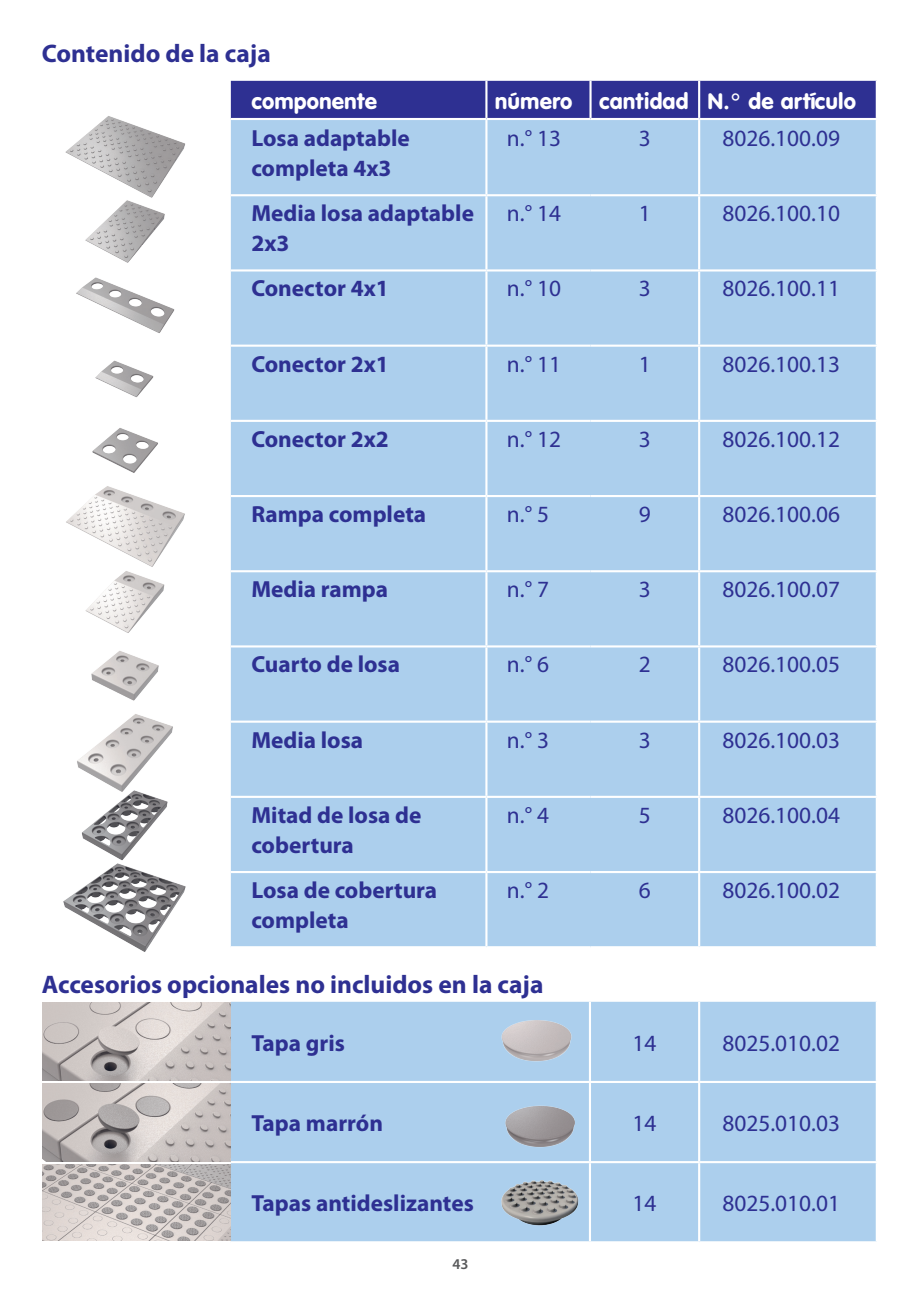
<style>
.page{position:relative;width:919px;height:1289px;background:#fff}
.page>*{position:absolute;margin:0;border:0;box-sizing:border-box;transform-origin:0 0}
.t1{font:700 25.5px "Myriad Pro";color:#2e3092}
.t2{font:23.4px "Myriad Pro";color:#2e3092}
.t3{font:700 23.4px/29.7px "Myriad Pro";color:#2e3092}
.t4{font:700 23.4px "VAG Rounded";color:#fff}
.t5{font:600 15px "Myriad Pro";color:#57585a}
</style>
<div class="page">
<div style="left:231px;top:81px;width:644px;height:37px;background:#2e3092"></div>
<div style="left:231px;top:120px;width:644px;height:826px;background:#accfed"></div>
<hr style="left:485px;top:120px;width:2px;height:74px;background:#fff">
<hr style="left:698px;top:120px;width:2px;height:74px;background:#fff">
<hr style="left:231px;top:194px;width:255px;height:2px;background:#fff">
<hr style="left:486px;top:194px;width:104px;height:2px;background:#fff">
<hr style="left:485px;top:196px;width:2px;height:73px;background:#fff">
<hr style="left:590px;top:194px;width:109px;height:2px;background:#fff">
<hr style="left:699px;top:194px;width:178px;height:2px;background:#fff">
<hr style="left:698px;top:196px;width:2px;height:73px;background:#fff">
<hr style="left:231px;top:269px;width:255px;height:2px;background:#fff">
<hr style="left:486px;top:269px;width:104px;height:2px;background:#fff">
<hr style="left:485px;top:271px;width:2px;height:73px;background:#fff">
<hr style="left:590px;top:269px;width:109px;height:2px;background:#fff">
<hr style="left:699px;top:269px;width:178px;height:2px;background:#fff">
<hr style="left:698px;top:271px;width:2px;height:73px;background:#fff">
<hr style="left:231px;top:344px;width:255px;height:3px;background:#fff">
<hr style="left:486px;top:344px;width:104px;height:3px;background:#fff">
<hr style="left:485px;top:347px;width:2px;height:73px;background:#fff">
<hr style="left:590px;top:344px;width:109px;height:3px;background:#fff">
<hr style="left:699px;top:344px;width:178px;height:3px;background:#fff">
<hr style="left:698px;top:347px;width:2px;height:73px;background:#fff">
<hr style="left:231px;top:420px;width:255px;height:2px;background:#fff">
<hr style="left:486px;top:420px;width:104px;height:2px;background:#fff">
<hr style="left:485px;top:422px;width:2px;height:73px;background:#fff">
<hr style="left:590px;top:420px;width:109px;height:2px;background:#fff">
<hr style="left:699px;top:420px;width:178px;height:2px;background:#fff">
<hr style="left:698px;top:422px;width:2px;height:73px;background:#fff">
<hr style="left:231px;top:495px;width:255px;height:2px;background:#fff">
<hr style="left:486px;top:495px;width:104px;height:2px;background:#fff">
<hr style="left:485px;top:497px;width:2px;height:73px;background:#fff">
<hr style="left:590px;top:495px;width:109px;height:2px;background:#fff">
<hr style="left:699px;top:495px;width:178px;height:2px;background:#fff">
<hr style="left:698px;top:497px;width:2px;height:73px;background:#fff">
<hr style="left:231px;top:570px;width:255px;height:2px;background:#fff">
<hr style="left:486px;top:570px;width:104px;height:2px;background:#fff">
<hr style="left:485px;top:572px;width:2px;height:73px;background:#fff">
<hr style="left:590px;top:570px;width:109px;height:2px;background:#fff">
<hr style="left:699px;top:570px;width:178px;height:2px;background:#fff">
<hr style="left:698px;top:572px;width:2px;height:73px;background:#fff">
<hr style="left:231px;top:645px;width:255px;height:2px;background:#fff">
<hr style="left:486px;top:645px;width:104px;height:2px;background:#fff">
<hr style="left:485px;top:647px;width:2px;height:73px;background:#fff">
<hr style="left:590px;top:645px;width:109px;height:2px;background:#fff">
<hr style="left:699px;top:645px;width:178px;height:2px;background:#fff">
<hr style="left:698px;top:647px;width:2px;height:73px;background:#fff">
<hr style="left:231px;top:720px;width:255px;height:2px;background:#fff">
<hr style="left:486px;top:720px;width:104px;height:2px;background:#fff">
<hr style="left:485px;top:722px;width:2px;height:73px;background:#fff">
<hr style="left:590px;top:720px;width:109px;height:2px;background:#fff">
<hr style="left:699px;top:720px;width:178px;height:2px;background:#fff">
<hr style="left:698px;top:722px;width:2px;height:73px;background:#fff">
<hr style="left:231px;top:795px;width:255px;height:3px;background:#fff">
<hr style="left:486px;top:795px;width:104px;height:3px;background:#fff">
<hr style="left:485px;top:798px;width:2px;height:73px;background:#fff">
<hr style="left:590px;top:795px;width:109px;height:3px;background:#fff">
<hr style="left:699px;top:795px;width:178px;height:3px;background:#fff">
<hr style="left:698px;top:798px;width:2px;height:73px;background:#fff">
<hr style="left:231px;top:871px;width:255px;height:2px;background:#fff">
<hr style="left:486px;top:871px;width:104px;height:2px;background:#fff">
<hr style="left:485px;top:873px;width:2px;height:73px;background:#fff">
<hr style="left:590px;top:871px;width:109px;height:2px;background:#fff">
<hr style="left:699px;top:871px;width:178px;height:2px;background:#fff">
<hr style="left:698px;top:873px;width:2px;height:73px;background:#fff">
<hr style="left:485px;top:81px;width:2px;height:37px;background:#fff">
<hr style="left:589px;top:81px;width:2px;height:37px;background:#fff">
<hr style="left:698px;top:81px;width:2px;height:37px;background:#fff">
<div style="left:231px;top:1001px;width:644px;height:240px;background:#accfed"></div>
<hr style="left:698px;top:1001px;width:2px;height:79px;background:#fff">
<hr style="left:590px;top:1080px;width:109px;height:2px;background:#fff">
<hr style="left:699px;top:1080px;width:178px;height:2px;background:#fff">
<hr style="left:698px;top:1082px;width:2px;height:78px;background:#fff">
<hr style="left:590px;top:1160px;width:109px;height:3px;background:#fff">
<hr style="left:699px;top:1160px;width:178px;height:3px;background:#fff">
<hr style="left:698px;top:1163px;width:2px;height:78px;background:#fff">
<hr style="left:589px;top:1001px;width:2px;height:79px;background:#fff">
<hr style="left:231px;top:1080px;width:359px;height:2px;background:#fff">
<hr style="left:589px;top:1082px;width:2px;height:78px;background:#fff">
<hr style="left:231px;top:1160px;width:359px;height:3px;background:#fff">
<hr style="left:589px;top:1163px;width:2px;height:78px;background:#fff">
<img style="left:43px;top:1164px;width:188px;height:76px">
<img style="left:493px;top:1174px;width:96px;height:56px">
<img style="left:43px;top:1083px;width:188px;height:78px">
<img style="left:490px;top:1097px;width:99px;height:54px">
<img style="left:43px;top:1002px;width:188px;height:78px">
<img style="left:493px;top:1014px;width:87px;height:54px">
<img style="left:95px;top:360px;width:59px;height:38px">
<img style="left:76px;top:277px;width:99px;height:56px">
<img style="left:92px;top:428px;width:66px;height:45px">
<img style="left:85px;top:200px;width:80px;height:63px">
<img style="left:65px;top:116px;width:120px;height:82px">
<img style="left:85px;top:571px;width:80px;height:62px">
<img style="left:66px;top:486px;width:119px;height:81px">
<img style="left:77px;top:714px;width:96px;height:74px">
<img style="left:82px;top:788px;width:86px;height:70px">
<img style="left:63px;top:858px;width:123px;height:94px">
<img style="left:91px;top:651px;width:68px;height:50px">
<p class="t1" style="left:42px;top:39px;width:230px">Contenido de la caja</p>
<p class="t4" style="left:251px;top:88px;width:127px">componente</p>
<p class="t4" style="left:495px;top:88px;width:362px">número cantidad N.° de artículo</p>
<p class="t3" style="left:251px;top:124px;width:160px">Losa adaptable completa 4x3</p>
<p class="t2" style="left:507px;top:125px;width:56px">n.° 13</p>
<p class="t2" style="left:638px;top:125px;width:13px">3</p>
<p class="t2" style="left:722px;top:125px;width:119px">8026.100.09</p>
<p class="t3" style="left:251px;top:199px;width:224px">Media losa adaptable<br>2x3</p>
<p class="t2" style="left:507px;top:201px;width:56px">n.° 14</p>
<p class="t2" style="left:638px;top:201px;width:13px">1</p>
<p class="t2" style="left:722px;top:201px;width:119px">8026.100.10</p>
<p class="t3" style="left:251px;top:274px;width:139px">Conector 4x1</p>
<p class="t2" style="left:507px;top:276px;width:56px">n.° 10</p>
<p class="t2" style="left:638px;top:276px;width:13px">3</p>
<p class="t2" style="left:722px;top:276px;width:119px">8026.100.11</p>
<p class="t3" style="left:251px;top:349px;width:139px">Conector 2x1</p>
<p class="t2" style="left:507px;top:351px;width:56px">n.° 11</p>
<p class="t2" style="left:638px;top:351px;width:13px">1</p>
<p class="t2" style="left:722px;top:351px;width:119px">8026.100.13</p>
<p class="t3" style="left:251px;top:424px;width:139px">Conector 2x2</p>
<p class="t2" style="left:507px;top:426px;width:56px">n.° 12</p>
<p class="t2" style="left:638px;top:426px;width:13px">3</p>
<p class="t2" style="left:722px;top:426px;width:119px">8026.100.12</p>
<p class="t3" style="left:251px;top:499px;width:176px">Rampa completa</p>
<p class="t2" style="left:507px;top:501px;width:44px">n.° 5</p>
<p class="t2" style="left:638px;top:501px;width:13px">9</p>
<p class="t2" style="left:722px;top:501px;width:119px">8026.100.06</p>
<p class="t3" style="left:251px;top:575px;width:138px">Media rampa</p>
<p class="t2" style="left:507px;top:576px;width:44px">n.° 7</p>
<p class="t2" style="left:638px;top:576px;width:13px">3</p>
<p class="t2" style="left:722px;top:576px;width:119px">8026.100.07</p>
<p class="t3" style="left:251px;top:650px;width:150px">Cuarto de losa</p>
<p class="t2" style="left:507px;top:651px;width:44px">n.° 6</p>
<p class="t2" style="left:638px;top:651px;width:13px">2</p>
<p class="t2" style="left:722px;top:651px;width:119px">8026.100.05</p>
<p class="t3" style="left:251px;top:725px;width:113px">Media losa</p>
<p class="t2" style="left:507px;top:727px;width:44px">n.° 3</p>
<p class="t2" style="left:638px;top:727px;width:13px">3</p>
<p class="t2" style="left:722px;top:727px;width:119px">8026.100.03</p>
<p class="t3" style="left:251px;top:800px;width:171px">Mitad de losa de cobertura</p>
<p class="t2" style="left:507px;top:802px;width:44px">n.° 4</p>
<p class="t2" style="left:638px;top:802px;width:13px">5</p>
<p class="t2" style="left:722px;top:802px;width:119px">8026.100.04</p>
<p class="t3" style="left:251px;top:875px;width:187px">Losa de cobertura completa</p>
<p class="t2" style="left:507px;top:877px;width:44px">n.° 2</p>
<p class="t2" style="left:638px;top:877px;width:13px">6</p>
<p class="t2" style="left:722px;top:877px;width:119px">8026.100.02</p>
<p class="t1" style="left:42px;top:969px;width:503px">Accesorios opcionales no incluidos en la caja</p>
<p class="t3" style="left:251px;top:1028px;width:95px">Tapa gris</p>
<p class="t2" style="left:632px;top:1030px;width:25px">14</p>
<p class="t2" style="left:722px;top:1030px;width:119px">8025.010.02</p>
<p class="t3" style="left:251px;top:1108px;width:133px">Tapa marrón</p>
<p class="t2" style="left:632px;top:1110px;width:25px">14</p>
<p class="t2" style="left:722px;top:1110px;width:119px">8025.010.03</p>
<p class="t3" style="left:251px;top:1188px;width:224px">Tapas antideslizantes</p>
<p class="t2" style="left:632px;top:1190px;width:25px">14</p>
<p class="t2" style="left:722px;top:1190px;width:119px">8025.010.01</p>
<p class="t5" style="left:452px;top:1255px;width:18px">43</p>
</div>
